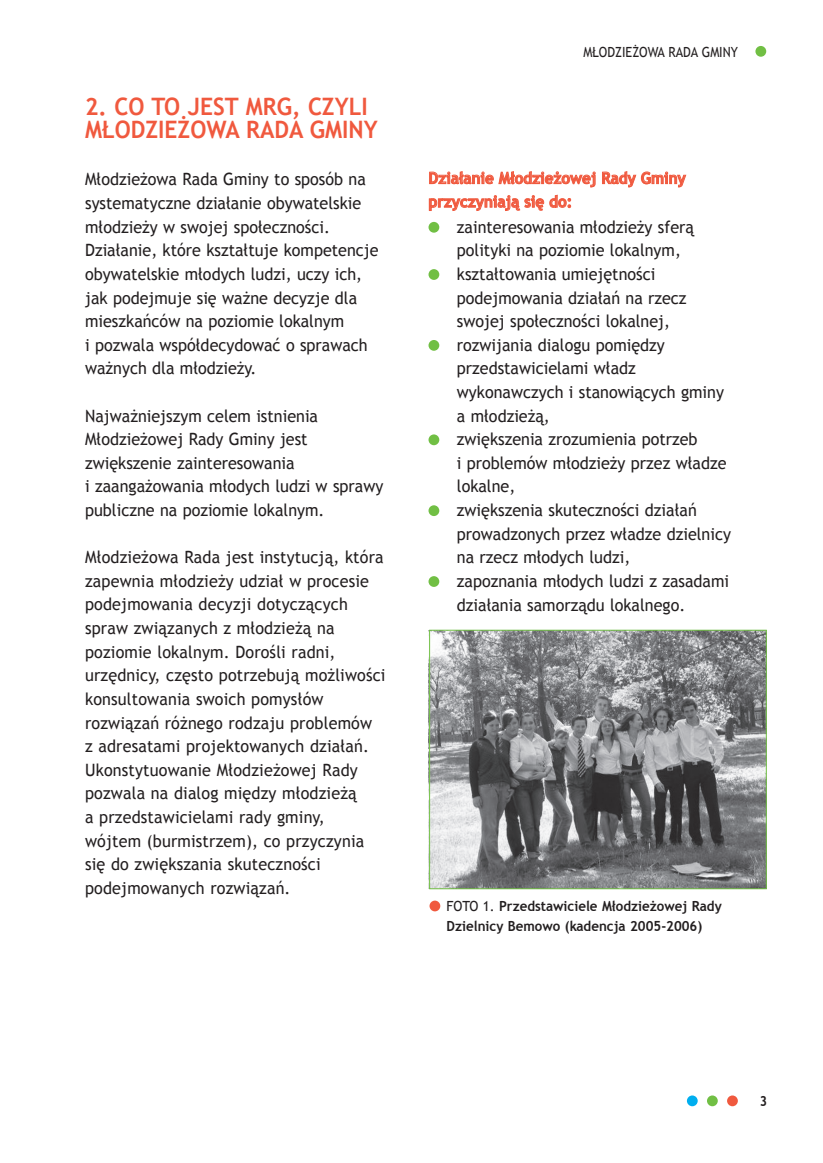
<style>
.page{position:relative;width:823px;height:1163px;background:#fff}
.page>*{position:absolute;margin:0;border:0;box-sizing:border-box;transform-origin:0 0}
.t1{font:700 24px/23.6px "Trebuchet MS";color:#f0593e;scale:.95 1}
.t2{font:17px/23.6px "Trebuchet MS";color:#231f20;scale:.95 1}
.t3{font:700 16px/23.6px "Trebuchet MS";color:#f0593e;scale:.95 1}
.t4{font:700 14px/20px "Trebuchet MS";color:#231f20;scale:.95 1}
.t5{font:14px "Trebuchet MS";color:#231f20;scale:.9 1}
.t6{font:700 14px "Trebuchet MS";color:#231f20;scale:.9 1}
.s1{font-weight:400}
</style>
<div class="page">
<div style="left:755px;top:46px;width:10px;height:11px;background:#71bf44;border-radius:50%"></div>
<div style="left:726px;top:1095px;width:11px;height:11px;background:#f0593e;border-radius:50%"></div>
<div style="left:706px;top:1095px;width:11px;height:11px;background:#71bf44;border-radius:50%"></div>
<div style="left:686px;top:1095px;width:11px;height:11px;background:#00aeef;border-radius:50%"></div>
<svg style="left:429px;top:171px;width:166px;height:16px"></svg>
<svg style="left:602px;top:171px;width:84px;height:16px"></svg>
<svg style="left:428px;top:194px;width:143px;height:17px"></svg>
<div style="left:428px;top:222px;width:11px;height:11px;background:#71bf44;border-radius:50%"></div>
<div style="left:428px;top:269px;width:11px;height:11px;background:#71bf44;border-radius:50%"></div>
<div style="left:428px;top:340px;width:11px;height:11px;background:#71bf44;border-radius:50%"></div>
<div style="left:428px;top:434px;width:11px;height:11px;background:#71bf44;border-radius:50%"></div>
<div style="left:428px;top:505px;width:11px;height:11px;background:#71bf44;border-radius:50%"></div>
<div style="left:428px;top:576px;width:11px;height:11px;background:#71bf44;border-radius:50%"></div>
<img style="left:428px;top:630px;width:336px;height:258px">
<div style="left:429px;top:629px;width:337px;height:260px;border:1px solid #71bf44"></div>
<div style="left:429px;top:900px;width:11px;height:11px;background:#f0593e;border-radius:50%"></div>
<h1 class="t1" style="left:85px;top:94px;width:309px;text-indent:160px">MRG, czyli<br>Młodzieżowa Rada Gminy</h1>
<p class="t2" style="left:85px;top:168px;width:310px">Młodzieżowa Rada Gminy to sposób na systematyczne działanie obywatelskie młodzieży w swojej społeczności.<br>Działanie, które kształtuje kompetencje obywatelskie młodych ludzi, uczy ich, jak podejmuje się ważne decyzje dla mieszkańców na poziomie lokalnym<br>i pozwala współdecydować o sprawach ważnych dla młodzieży.</p>
<p class="t2" style="left:85px;top:404px;width:315px">Najważniejszym celem istnienia Młodzieżowej Rady Gminy jest zwiększenie zainteresowania<br>i zaangażowania młodych ludzi w sprawy publiczne na poziomie lokalnym.</p>
<p class="t2" style="left:85px;top:545px;width:317px">Młodzieżowa Rada jest instytucją, która zapewnia młodzieży udział w procesie podejmowania decyzji dotyczących spraw związanych z młodzieżą na poziomie lokalnym. Dorośli radni, urzędnicy, często potrzebują możliwości konsultowania swoich pomysłów rozwiązań różnego rodzaju problemów<br>z adresatami projektowanych działań.<br>Ukonstytuowanie Młodzieżowej Rady pozwala na dialog między młodzieżą<br>a przedstawicielami rady gminy,<br>wójtem (burmistrzem), co przyczynia się do zwiększania skuteczności podejmowanych rozwiązań.</p>
<h1 class="t1" style="left:85px;top:94px;width:123px">2. Co to jest</h1>
<p class="t5" style="left:583px;top:43px;width:173px">młodzieżowa rada gminy</p>
<p class="t3" style="left:428px;top:166px;width:272px">Działanie Młodzieżowej Rady Gminy przyczyniają się do:</p>
<p class="t2" style="left:456px;top:215px;width:290px">zainteresowania młodzieży sferą polityki na poziomie lokalnym, kształtowania umiejętności podejmowania działań na rzecz swojej społeczności lokalnej, rozwijania dialogu pomiędzy przedstawicielami władz wykonawczych i stanowiących gminy a młodzieżą,<br>zwiększenia zrozumienia potrzeb<br>i problemów młodzieży przez władze lokalne,<br>zwiększenia skuteczności działań prowadzonych przez władze dzielnicy na rzecz młodych ludzi,<br>zapoznania młodych ludzi z zasadami działania samorządu lokalnego.</p>
<p class="t4" style="left:446px;top:896px;width:291px"><span class="s1">FOTO 1.</span> Przedstawiciele Młodzieżowej Rady<br>Dzielnicy Bemowo (kadencja 2005-2006)</p>
<p class="t6" style="left:759px;top:1092px;width:10px">3</p>
</div>
